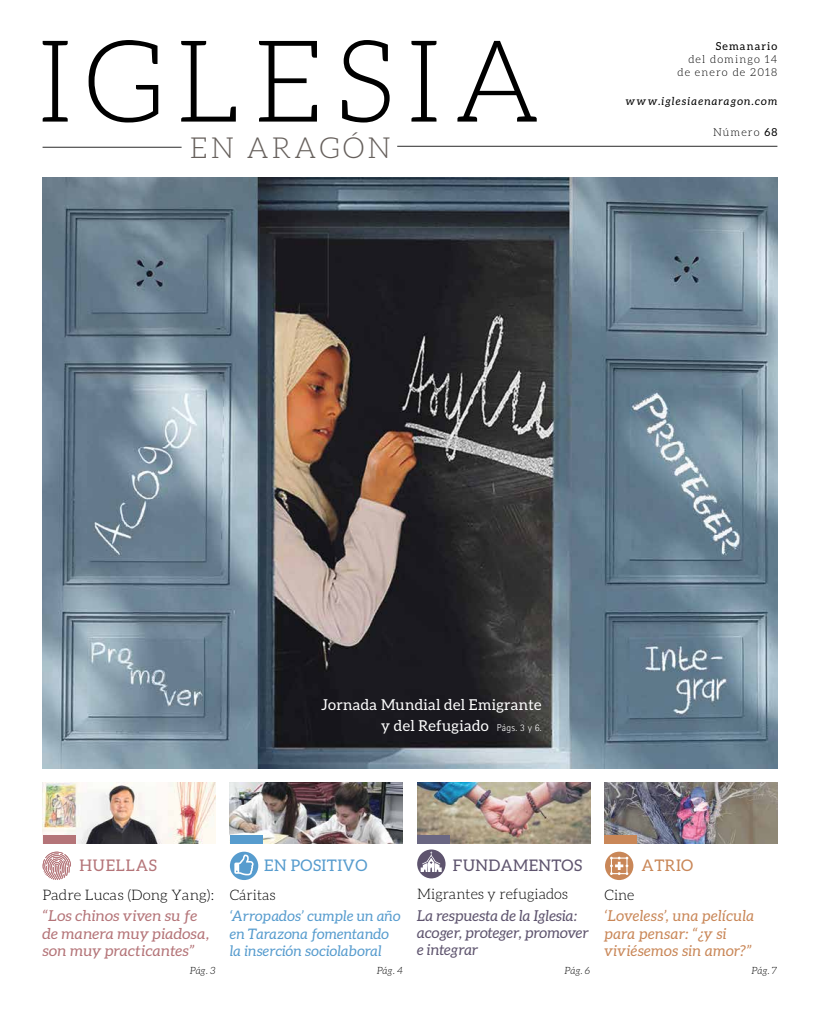
<style>
.page{position:relative;width:820px;height:1021px;background:#fff}
.page>*{position:absolute;margin:0;border:0;box-sizing:border-box;transform-origin:0 0}
.t1{font:300 114px "Aleo";letter-spacing:.1em;color:#000}
.t2{font:300 29px "Aleo";letter-spacing:.1em;color:#66605c}
.t3{font:16px "Aleo";letter-spacing:.025em;color:#5e546e}
.t4{font:16px "Aleo";letter-spacing:.025em;color:#579cce}
.t5{font:16px "Aleo";letter-spacing:.05em;color:#b47478}
.t6{font:16px "Aleo";letter-spacing:.025em;color:#c98758}
.t7{font:italic 15px/17.3px "Aleo";letter-spacing:.02em;color:#c98758}
.t8{font:italic 15px/17.3px "Aleo";letter-spacing:.01em;color:#b47478;scale:1.04 1}
.t9{font:italic 15px/17.3px "Aleo";color:#5e546e}
.t10{font:15px/21px "Aleo";letter-spacing:.02em;color:#fff;text-align:right}
.t11{font:italic 14.5px/17.3px "Aleo";letter-spacing:.01em;color:#579cce}
.t12{font:300 14.5px "Aleo";color:#000}
.t13{font:300 14.5px "Aleo";color:#000;scale:1.04 1}
.t14{font:300 11px/13.2px "Aleo";letter-spacing:.1em;color:#000;text-align:right}
.t15{font:italic 11px "Aleo";letter-spacing:.1em;color:#000}
.t16{font:11px "Aleo";letter-spacing:.1em;color:#000}
.t17{font:italic 300 10px "Aleo";letter-spacing:-.01em;color:#000}
.s1{font-weight:400}
.s2{font-family:"Rotis Sans Serif";font-weight:300;font-size:10px}
</style>
<div class="page">
<hr style="left:43px;top:147px;width:138px;height:1px;background:#000">
<hr style="left:397px;top:146px;width:380px;height:1px;background:#000">
<img style="left:43px;top:177px;width:734px;height:591px">
<img style="left:417px;top:782px;width:173px;height:61px">
<svg style="left:417px;top:849px;width:28px;height:29px"></svg>
<img style="left:604px;top:782px;width:173px;height:61px">
<img style="left:230px;top:782px;width:173px;height:61px">
<div style="left:230px;top:835px;width:33px;height:8px;background:#579cce"></div>
<div style="left:417px;top:835px;width:33px;height:8px;background:#6a6782"></div>
<div style="left:604px;top:835px;width:33px;height:8px;background:#c98758"></div>
<svg style="left:230px;top:851px;width:28px;height:29px"></svg>
<svg style="left:605px;top:851px;width:28px;height:29px"></svg>
<img style="left:43px;top:782px;width:172px;height:61px">
<div style="left:43px;top:835px;width:33px;height:8px;background:#b47478"></div>
<svg style="left:42px;top:851px;width:29px;height:29px"></svg>
<h1 class="t1" style="left:37px;top:20px;width:505px">IGLESIA</h1>
<h2 class="t2" style="left:190px;top:132px;width:202px">EN ARAGÓN</h2>
<p class="t14" style="left:712px;top:126px;width:66px">Número <span class="s1">68</span></p>
<p class="t16" style="left:715px;top:40px;width:63px">Semanario</p>
<p class="t14" style="left:677px;top:53px;width:101px">del domingo 14 de enero de 2018</p>
<p class="t15" style="left:625px;top:95px;width:153px">www.iglesiaenaragon.com</p>
<p class="t10" style="left:321px;top:693px;width:222px">Jornada Mundial del Emigrante y del Refugiado <span class="s2">Págs. 3 y 6.</span></p>
<p class="t5" style="left:79px;top:856px;width:79px">HUELLAS</p>
<p class="t13" style="left:43px;top:886px;width:166px">Padre Lucas (Dong Yang):</p>
<p class="t8" style="left:43px;top:907px;width:162px">“Los chinos viven su fe de manera muy piadosa, son muy practicantes”</p>
<p class="t17" style="left:190px;top:965px;width:27px">Pág. 3</p>
<p class="t4" style="left:264px;top:856px;width:105px">EN POSITIVO</p>
<p class="t3" style="left:453px;top:856px;width:131px">FUNDAMENTOS</p>
<p class="t6" style="left:641px;top:856px;width:53px">ATRIO</p>
<p class="t12" style="left:230px;top:886px;width:47px">Cáritas</p>
<p class="t11" style="left:230px;top:907px;width:172px">‘Arropados’ cumple un año en Tarazona fomentando la inserción sociolaboral</p>
<p class="t12" style="left:417px;top:886px;width:152px">Migrantes y refugiados</p>
<p class="t9" style="left:417px;top:906px;width:173px">La respuesta de la Iglesia: acoger, proteger, promover e integrar</p>
<p class="t12" style="left:604px;top:886px;width:32px">Cine</p>
<p class="t7" style="left:604px;top:907px;width:151px">‘Loveless’, una película para pensar: “¿y si viviésemos sin amor?”</p>
<p class="t17" style="left:376px;top:965px;width:28px">Pág. 4</p>
<p class="t17" style="left:564px;top:965px;width:27px">Pág. 6</p>
<p class="t17" style="left:751px;top:965px;width:27px">Pág. 7</p>
</div>
